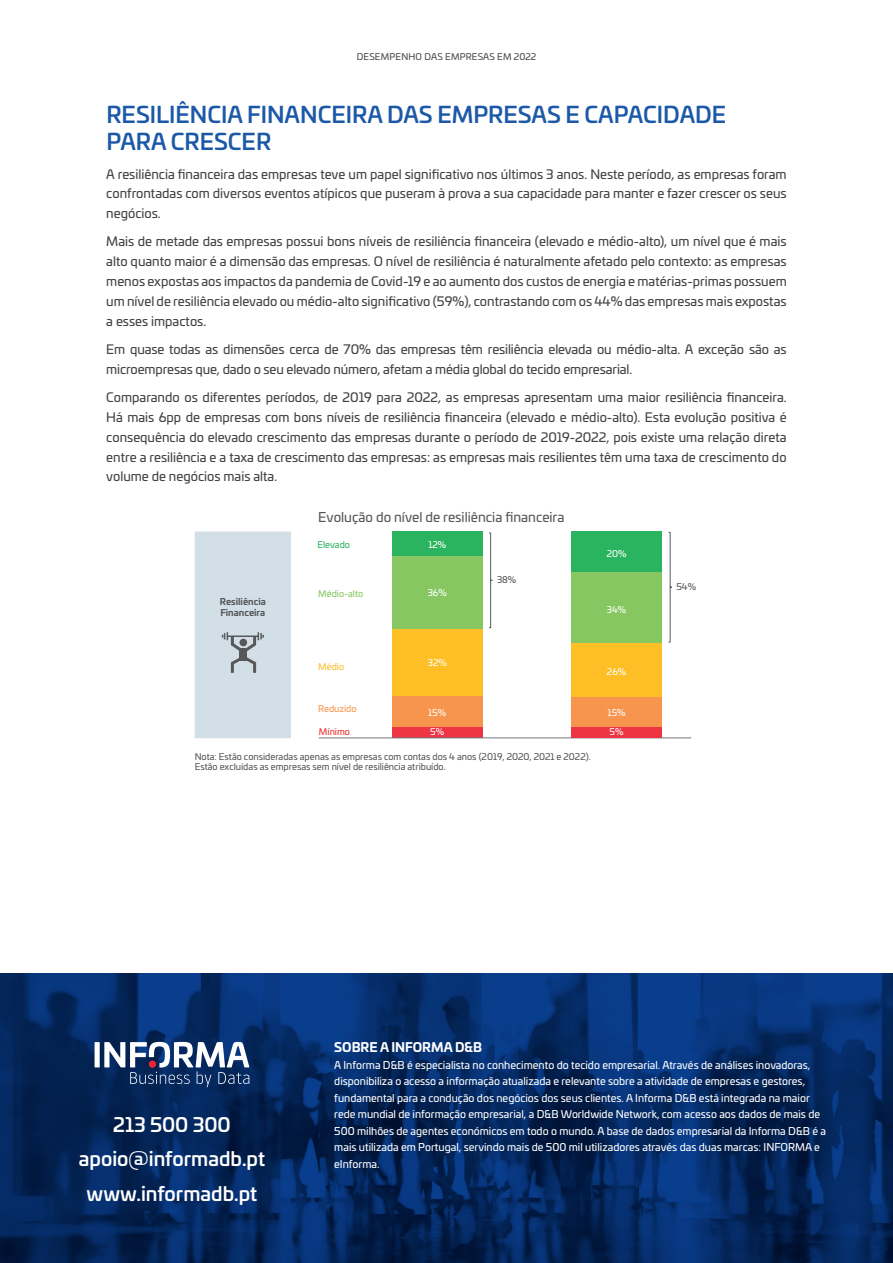
<style>
.page{position:relative;width:893px;height:1263px;background:#fff}
.page>*{position:absolute;margin:0;border:0;box-sizing:border-box;transform-origin:0 0}
.t1{font:500 22.5px/27px "Univia Pro";color:#1b59a8}
.Texto_geral{font:500 19.5px "Univia Pro";color:#fff}
.t2{font:13.2px "Univia Pro";color:#57585a}
.t3{font:12.75px/19.8px "Univia Pro";letter-spacing:-.01em;color:#424445;text-align:justify}
.Texto_geral-2{font:700 12.75px "Univia Pro";color:#fff}
.Texto_geral-3{font:10.5px/16.5px "Univia Pro";color:#fff}
.t4{font:9px/10.8px "Univia Pro";color:#57585a}
.t5{font:9px "Univia Pro";letter-spacing:.005em;color:#fff}
.t6{font:9px "Univia Pro";letter-spacing:.02em;color:#4b4c4d}
.t7{font:700 9px/10.8px "Univia Pro";color:#57585a}
.t8{font:9px "Univia Pro";color:#87c762}
.t9{font:9px "Univia Pro";letter-spacing:-.005em;color:#f7954e}
.t10{font:9px "Univia Pro";color:#2bb45f}
.t11{font:9px "Univia Pro";color:#ee2d2d}
.t12{font:9px "Univia Pro";color:#fdbe26}
</style>
<div class="page">
<div style="left:392px;top:727px;width:90px;height:11px;background:#ee3543"></div>
<div style="left:392px;top:696px;width:90px;height:31px;background:#f7954e"></div>
<div style="left:392px;top:629px;width:90px;height:67px;background:#fdbe26"></div>
<div style="left:392px;top:555px;width:90px;height:74px;background:#87c762"></div>
<div style="left:392px;top:531px;width:90px;height:24px;background:#2bb45f"></div>
<hr style="left:319px;top:738px;width:372px;height:1px;background:#74787a">
<div style="left:571px;top:727px;width:90px;height:11px;background:#ee3543"></div>
<div style="left:571px;top:697px;width:90px;height:30px;background:#f7954e"></div>
<div style="left:571px;top:643px;width:90px;height:54px;background:#fdbe26"></div>
<div style="left:571px;top:572px;width:90px;height:71px;background:#87c762"></div>
<div style="left:571px;top:531px;width:90px;height:41px;background:#2bb45f"></div>
<div style="left:195px;top:531px;width:96px;height:207px;background:#d2dfe7"></div>
<div style="left:239px;top:648px;width:8px;height:13px;background:#57585a"></div>
<div style="left:239px;top:639px;width:8px;height:7px;background:#57585a;border-radius:50%"></div>
<svg style="left:489px;top:532px;width:4px;height:96px"></svg>
<svg style="left:668px;top:531px;width:4px;height:112px"></svg>
<img style="left:0;top:974px;width:893px;height:289px">
<div style="left:95px;top:1042px;width:5px;height:25px;background:#fff"></div>
<svg style="left:104px;top:1042px;width:145px;height:45px"></svg>
<p class="t6" style="left:357px;top:50px;width:181px">DESEMPENHO DAS EMPRESAS EM 2022</p>
<p class="t1" style="left:106px;top:100px;width:621px">RESILIÊNCIA FINANCEIRA DAS EMPRESAS E CAPACIDADE<br>PARA CRESCER</p>
<p class="t3" style="left:106px;top:163px;width:682px">A resiliência financeira das empresas teve um papel significativo nos últimos 3 anos. Neste período, as empresas foram confrontadas com diversos eventos atípicos que puseram à prova a sua capacidade para manter e fazer crescer os seus negócios.</p>
<p class="t3" style="left:106px;top:231px;width:682px">Mais de metade das empresas possui bons níveis de resiliência financeira (elevado e médio-alto), um nível que é mais alto quanto maior é a dimensão das empresas. O nível de resiliência é naturalmente afetado pelo contexto: as empresas menos expostas aos impactos da pandemia de Covid-19 e ao aumento dos custos de energia e matérias-primas possuem um nível de resiliência elevado ou médio-alto significativo (59%), contrastando com os 44% das empresas mais expostas a esses impactos.</p>
<p class="t3" style="left:106px;top:339px;width:682px">Em quase todas as dimensões cerca de 70% das empresas têm resiliência elevada ou médio-alta. A exceção são as microempresas que, dado o seu elevado número, afetam a média global do tecido empresarial.</p>
<p class="t3" style="left:106px;top:387px;width:682px">Comparando os diferentes períodos, de 2019 para 2022, as empresas apresentam uma maior resiliência financeira.<br>Há mais 6pp de empresas com bons níveis de resiliência financeira (elevado e médio-alto). Esta evolução positiva é consequência do elevado crescimento das empresas durante o período de 2019-2022, pois existe uma relação direta entre a resiliência e a taxa de crescimento das empresas: as empresas mais resilientes têm uma taxa de crescimento do volume de negócios mais alta.</p>
<p class="t2" style="left:318px;top:507px;width:248px">Evolução do nível de resiliência financeira</p>
<p class="t7" style="left:220px;top:595px;width:47px">Resiliência<br>Financeira</p>
<p class="t10" style="left:317px;top:538px;width:34px">Elevado</p>
<p class="t8" style="left:318px;top:587px;width:46px">Médio-alto</p>
<p class="t5" style="left:428px;top:538px;width:19px">12%</p>
<p class="t5" style="left:428px;top:586px;width:21px">36%</p>
<p class="t4" style="left:497px;top:574px;width:21px">38%</p>
<p class="t5" style="left:607px;top:547px;width:21px">20%</p>
<p class="t5" style="left:607px;top:603px;width:21px">34%</p>
<p class="t12" style="left:318px;top:660px;width:27px">Médio</p>
<p class="t9" style="left:318px;top:702px;width:40px">Reduzido</p>
<p class="t11" style="left:319px;top:725px;width:33px">Mínimo</p>
<p class="t5" style="left:428px;top:656px;width:21px">32%</p>
<p class="t5" style="left:428px;top:706px;width:19px">15%</p>
<p class="t5" style="left:430px;top:725px;width:15px">5%</p>
<p class="t4" style="left:195px;top:750px;width:397px">Nota: Estão consideradas apenas as empresas com contas dos 4 anos (2019, 2020, 2021 e 2022).<br>Estão excluídas as empresas sem nível de resiliência atribuído.</p>
<p class="t5" style="left:607px;top:665px;width:21px">26%</p>
<p class="t5" style="left:608px;top:706px;width:19px">15%</p>
<p class="t5" style="left:610px;top:725px;width:15px">5%</p>
<p class="t4" style="left:676px;top:581px;width:21px">54%</p>
<p class="Texto_geral" style="left:113px;top:1109px;width:119px">213 500 300</p>
<p class="Texto_geral" style="left:79px;top:1144px;width:188px">apoio@informadb.pt</p>
<p class="Texto_geral" style="left:87px;top:1178px;width:172px">www.informadb.pt</p>
<p class="Texto_geral-2" style="left:334px;top:1037px;width:149px">SOBRE A INFORMA D&amp;B</p>
<p class="Texto_geral-3" style="left:334px;top:1056px;width:493px">A Informa D&amp;B é especialista no conhecimento do tecido empresarial. Através de análises inovadoras, disponibiliza o acesso a informação atualizada e relevante sobre a atividade de empresas e gestores, fundamental para a condução dos negócios dos seus clientes. A Informa D&amp;B está integrada na maior rede mundial de informação empresarial, a D&amp;B Worldwide Network, com acesso aos dados de mais de 500 milhões de agentes económicos em todo o mundo. A base de dados empresarial da Informa D&amp;B é a mais utilizada em Portugal, servindo mais de 500 mil utilizadores através das duas marcas: INFORMA e eInforma.</p>
</div>
